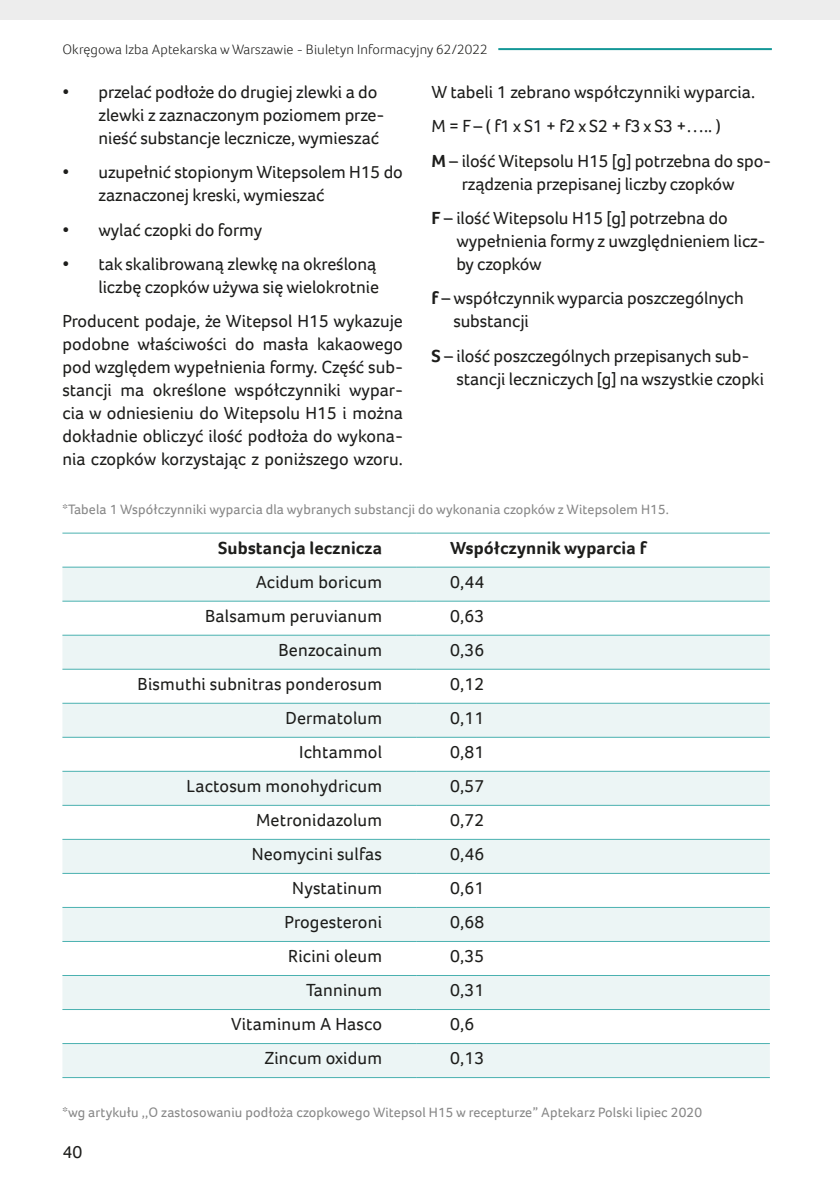
<style>
.page{position:relative;width:840px;height:1191px;background:#fff}
.page>*{position:absolute;margin:0;border:0;box-sizing:border-box;transform-origin:0 0}
.t1{font:18px/23px "Foco";letter-spacing:-.005em;color:#1d1d1b}
.t2{font:700 18px "Foco";letter-spacing:.01em;color:#1d1d1b}
.t3{font:14px "Foco";letter-spacing:.01em;color:#878787}
.t4{font:300 14px "Foco";letter-spacing:.01em;color:#1d1d1b}
.s1{font-weight:700}
</style>
<div class="page">
<hr style="left:498px;top:48px;width:273px;height:2px;background:#149797">
<div style="left:0;top:0;width:839px;height:19px;background:#ededed"></div>
<svg style="left:62px;top:567px;width:707px;height:510px;fill:#ecf5f5"></svg>
<hr style="left:62px;top:566px;width:354px;height:1px;background:#4ab1b0">
<hr style="left:416px;top:566px;width:353px;height:1px;background:#4ab1b0">
<hr style="left:62px;top:600px;width:354px;height:1px;background:#4ab1b0">
<hr style="left:416px;top:600px;width:353px;height:1px;background:#4ab1b0">
<hr style="left:62px;top:634px;width:354px;height:1px;background:#4ab1b0">
<hr style="left:416px;top:634px;width:353px;height:1px;background:#4ab1b0">
<hr style="left:62px;top:668px;width:354px;height:1px;background:#4ab1b0">
<hr style="left:416px;top:668px;width:353px;height:1px;background:#4ab1b0">
<hr style="left:62px;top:703px;width:354px;height:1px;background:#4ab1b0">
<hr style="left:416px;top:703px;width:353px;height:1px;background:#4ab1b0">
<hr style="left:62px;top:737px;width:354px;height:1px;background:#4ab1b0">
<hr style="left:416px;top:737px;width:353px;height:1px;background:#4ab1b0">
<hr style="left:62px;top:771px;width:354px;height:1px;background:#4ab1b0">
<hr style="left:416px;top:771px;width:353px;height:1px;background:#4ab1b0">
<hr style="left:62px;top:805px;width:354px;height:1px;background:#4ab1b0">
<hr style="left:416px;top:805px;width:353px;height:1px;background:#4ab1b0">
<hr style="left:62px;top:839px;width:354px;height:1px;background:#4ab1b0">
<hr style="left:416px;top:839px;width:353px;height:1px;background:#4ab1b0">
<hr style="left:62px;top:873px;width:354px;height:1px;background:#4ab1b0">
<hr style="left:416px;top:873px;width:353px;height:1px;background:#4ab1b0">
<hr style="left:62px;top:907px;width:354px;height:1px;background:#4ab1b0">
<hr style="left:416px;top:907px;width:353px;height:1px;background:#4ab1b0">
<hr style="left:62px;top:941px;width:354px;height:1px;background:#4ab1b0">
<hr style="left:416px;top:941px;width:353px;height:1px;background:#4ab1b0">
<hr style="left:62px;top:975px;width:354px;height:1px;background:#4ab1b0">
<hr style="left:416px;top:975px;width:353px;height:1px;background:#4ab1b0">
<hr style="left:62px;top:1009px;width:354px;height:1px;background:#4ab1b0">
<hr style="left:416px;top:1009px;width:353px;height:1px;background:#4ab1b0">
<hr style="left:62px;top:1043px;width:354px;height:1px;background:#4ab1b0">
<hr style="left:416px;top:1043px;width:353px;height:1px;background:#4ab1b0">
<hr style="left:62px;top:532px;width:354px;height:1px;background:#4ab1b0">
<hr style="left:416px;top:532px;width:353px;height:1px;background:#4ab1b0">
<hr style="left:62px;top:1077px;width:354px;height:1px;background:#4ab1b0">
<hr style="left:416px;top:1077px;width:353px;height:1px;background:#4ab1b0">
<p class="t4" style="left:62px;top:40px;width:426px">Okręgowa Izba Aptekarska w Warszawie - Biuletyn Informacyjny 62/2022</p>
<p class="t1" style="left:98px;top:80px;width:287px;text-indent:-36px">• przelać podłoże do drugiej zlewki a do zlewki z zaznaczonym poziomem prze&shy;nieść substancje lecznicze, wymieszać</p>
<p class="t1" style="left:98px;top:160px;width:306px;text-indent:-36px">• uzupełnić stopionym Witepsolem H15 do zaznaczonej kreski, wymieszać</p>
<p class="t1" style="left:62px;top:218px;width:201px">• wylać czopki do formy</p>
<p class="t1" style="left:62px;top:252px;width:318px;text-align:right">• tak skalibrowaną zlewkę na określoną liczbę czopków używa się wielokrotnie</p>
<p class="t1" style="left:62px;top:309px;width:342px;text-align:justify">Producent podaje, że Witepsol H15 wykazuje podobne właściwości do masła kakaowego pod względem wypełnienia formy. Część sub&shy;stancji ma określone współczynniki wypar&shy;cia w odniesieniu do Witepsolu H15 i można dokładnie obliczyć ilość podłoża do wykona&shy;nia czopków korzystając z poniższego wzoru.</p>
<p class="t1" style="left:431px;top:80px;width:325px">W tabeli 1 zebrano współczynniki wyparcia.</p>
<p class="t1" style="left:431px;top:114px;width:291px">M = F – ( f1 x S1 + f2 x S2 + f3 x S3 +….. )</p>
<p class="t1" style="left:431px;top:149px;width:341px;text-align:center"><span class="s1">M</span> – ilość Witepsolu H15 [g] potrzebna do spo&shy;rządzenia przepisanej liczby czopków</p>
<p class="t1" style="left:456px;top:206px;width:310px;text-indent:-25px"><span class="s1">F</span> – ilość Witepsolu H15 [g] potrzebna do wypełnienia formy z uwzględnieniem licz&shy;by czopków</p>
<p class="t1" style="left:453px;top:286px;width:292px;text-indent:-22px"><span class="s1">f</span> – współczynnik wyparcia poszczególnych substancji</p>
<p class="t1" style="left:456px;top:344px;width:309px;text-indent:-25px"><span class="s1">S</span> – ilość poszczególnych przepisanych sub&shy;stancji leczniczych [g] na wszystkie czopki</p>
<p class="t3" style="left:62px;top:499px;width:607px">*Tabela 1 Współczynniki wyparcia dla wybranych substancji do wykonania czopków z Witepsolem H15.</p>
<p class="t2" style="left:218px;top:536px;width:165px">Substancja lecznicza</p>
<p class="t2" style="left:450px;top:536px;width:198px">Współczynnik wyparcia f</p>
<p class="t1" style="left:255px;top:570px;width:128px">Acidum boricum</p>
<p class="t1" style="left:450px;top:570px;width:36px">0,44</p>
<p class="t1" style="left:205px;top:604px;width:178px">Balsamum peruvianum</p>
<p class="t1" style="left:450px;top:604px;width:36px">0,63</p>
<p class="t1" style="left:278px;top:638px;width:105px">Benzocainum</p>
<p class="t1" style="left:450px;top:638px;width:36px">0,36</p>
<p class="t1" style="left:138px;top:672px;width:246px">Bismuthi subnitras ponderosum</p>
<p class="t1" style="left:450px;top:672px;width:36px">0,12</p>
<p class="t1" style="left:285px;top:706px;width:98px">Dermatolum</p>
<p class="t1" style="left:450px;top:706px;width:36px">0,11</p>
<p class="t1" style="left:299px;top:740px;width:84px">Ichtammol</p>
<p class="t1" style="left:450px;top:740px;width:36px">0,81</p>
<p class="t1" style="left:186px;top:774px;width:197px">Lactosum monohydricum</p>
<p class="t1" style="left:450px;top:774px;width:36px">0,57</p>
<p class="t1" style="left:256px;top:808px;width:127px">Metronidazolum</p>
<p class="t1" style="left:450px;top:808px;width:36px">0,72</p>
<p class="t1" style="left:251px;top:842px;width:132px">Neomycini sulfas</p>
<p class="t1" style="left:450px;top:842px;width:36px">0,46</p>
<p class="t1" style="left:292px;top:876px;width:91px">Nystatinum</p>
<p class="t1" style="left:450px;top:876px;width:36px">0,61</p>
<p class="t1" style="left:284px;top:910px;width:99px">Progesteroni</p>
<p class="t1" style="left:450px;top:910px;width:36px">0,68</p>
<p class="t1" style="left:288px;top:944px;width:95px">Ricini oleum</p>
<p class="t1" style="left:450px;top:944px;width:36px">0,35</p>
<p class="t1" style="left:306px;top:978px;width:77px">Tanninum</p>
<p class="t1" style="left:450px;top:978px;width:36px">0,31</p>
<p class="t1" style="left:231px;top:1012px;width:152px">Vitaminum A Hasco</p>
<p class="t1" style="left:450px;top:1012px;width:26px">0,6</p>
<p class="t1" style="left:264px;top:1046px;width:119px">Zincum oxidum</p>
<p class="t1" style="left:450px;top:1046px;width:36px">0,13</p>
<p class="t3" style="left:62px;top:1103px;width:640px">*wg artykułu ,,O zastosowaniu podłoża czopkowego Witepsol H15 w recepturze” Aptekarz Polski lipiec 2020</p>
<p class="t1" style="left:62px;top:1140px;width:21px">40</p>
</div>
